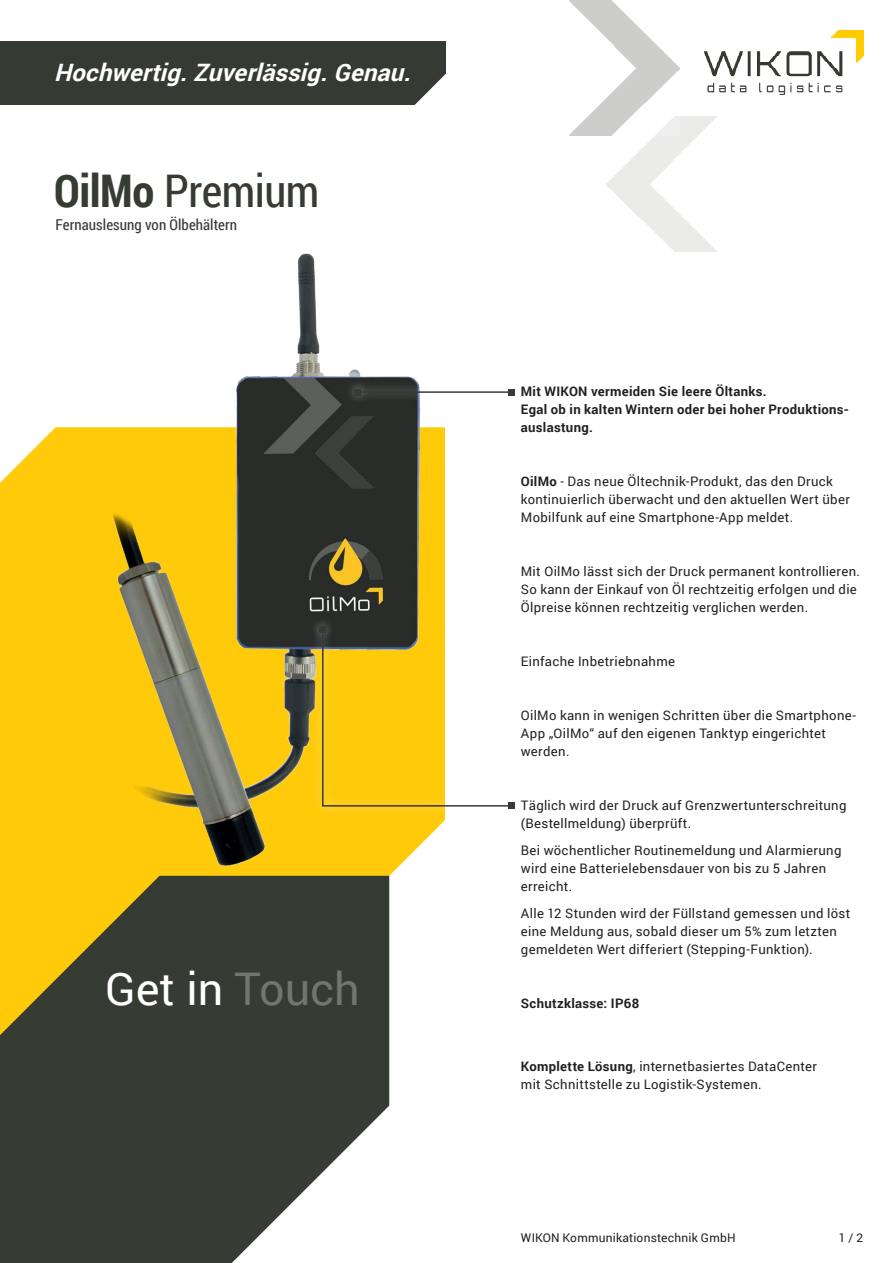
<style>
.page{position:relative;width:893px;height:1263px;background:#fff}
.page>*{position:absolute;margin:0;border:0;box-sizing:border-box;transform-origin:0 0}
.WIKON_Titel_1{font:45px "Roboto Condensed";letter-spacing:-.01em;color:#363b34}
.t1{font:45px "Roboto";color:#fff}
.t2{font:italic 700 24px "Roboto";color:#fff}
.WIKON_Titel_2{font:15px "Roboto Condensed";letter-spacing:.005em;color:#363b34}
.WIKON_Fließtext{font:13.2px/18px "Roboto";letter-spacing:.025em;color:#231f20}
.WIKON_Fließtext-2{font:700 13.2px/18px "Roboto";letter-spacing:.025em;color:#231f20}
.WIKON_Seitenzahl{font:12px "Roboto";letter-spacing:.015em;color:#231f20}
.s1{font-weight:700}
.s2{color:#72776e}
</style>
<div class="page">
<img style="left:570px;top:0;width:110px;height:136px">
<img style="left:705px;top:30px;width:158px;height:64px">
<div style="left:0;top:483px;width:390px;height:623px;background:#feca0a"></div>
<svg style="left:0;top:876px;width:389px;height:387px;background:#565642"></svg>
<div style="left:0;top:42px;width:445px;height:63px;background:#353a32"></div>
<svg style="left:0;top:440px;width:43px;height:43px"></svg>
<svg style="left:414px;top:56px;width:32px;height:49px"></svg>
<img style="left:43px;top:253px;width:402px;height:638px">
<div style="left:311px;top:617px;width:212px;height:201px;background:#fff;opacity:.67"></div>
<svg style="left:320px;top:626px;width:194px;height:183px"></svg>
<div style="left:346px;top:380px;width:177px;height:24px;background:#fff;opacity:.67"></div>
<hr style="left:358px;top:391px;width:153px;height:2px;background:#363b34">
<svg style="left:355px;top:389px;width:6px;height:6px"></svg>
<svg style="left:508px;top:389px;width:6px;height:6px"></svg>
<p class="t2" style="left:54px;top:56px;width:366px">Hochwertig.Zuverlässig.Genau.</p>
<p class="WIKON_Titel_1" style="left:54px;top:160px;width:267px"><span class="s1">OilMo</span> Premium</p>
<p class="WIKON_Titel_2" style="left:55px;top:214px;width:183px">Fernauslesung von Ölbehältern</p>
<h1 class="t1" style="left:105px;top:957px;width:256px">Get in <span class="s2">Touch</span></h1>
<p class="WIKON_Fließtext-2" style="left:521px;top:382px;width:330px">Mit WIKON vermeiden Sie leere Öltanks.<br>Egal ob in kalten Wintern oder bei hoher Produktions&shy;auslastung.</p>
<p class="WIKON_Fließtext" style="left:521px;top:472px;width:331px"><span class="s1">OilMo</span> - Das neue Öltechnik-Produkt, das den Druck kontinuierlich überwacht und den aktuellen Wert über<br>Mobilfunk auf eine Smartphone-App meldet.</p>
<p class="WIKON_Fließtext" style="left:521px;top:562px;width:341px">Mit OilMo lässt sich der Druck permanent kontrollieren.<br>So kann der Einkauf von Öl rechtzeitig erfolgen und die<br>Ölpreise können rechtzeitig verglichen werden.</p>
<p class="WIKON_Fließtext" style="left:521px;top:652px;width:156px">Einfache Inbetriebnahme</p>
<p class="WIKON_Fließtext" style="left:521px;top:706px;width:337px">OilMo kann in wenigen Schritten über die Smartphone-<br>App „OilMo“ auf den eigenen Tanktyp eingerichtet werden.</p>
<p class="WIKON_Fließtext" style="left:521px;top:796px;width:327px">Täglich wird der Druck auf Grenzwertunterschreitung (Bestellmeldung) überprüft.</p>
<p class="WIKON_Fließtext" style="left:521px;top:841px;width:322px">Bei wöchentlicher Routinemeldung und Alarmierung wird eine Batterielebensdauer von bis zu 5 Jahren erreicht.</p>
<p class="WIKON_Fließtext" style="left:521px;top:904px;width:331px">Alle 12 Stunden wird der Füllstand gemessen und löst eine Meldung aus, sobald dieser um 5% zum letzten gemeldeten Wert differiert (Stepping-Funktion).</p>
<p class="WIKON_Fließtext-2" style="left:521px;top:994px;width:120px">Schutzklasse: IP68</p>
<p class="WIKON_Fließtext" style="left:521px;top:1057px;width:297px"><span class="s1">Komplette Lösung</span>, internetbasiertes DataCenter mit Schnittstelle zu Logistik-Systemen.</p>
<p class="WIKON_Seitenzahl" style="left:521px;top:1229px;width:216px">WIKON Kommunikationstechnik GmbH</p>
<p class="WIKON_Seitenzahl" style="left:839px;top:1229px;width:26px">1 / 2</p>
</div>
